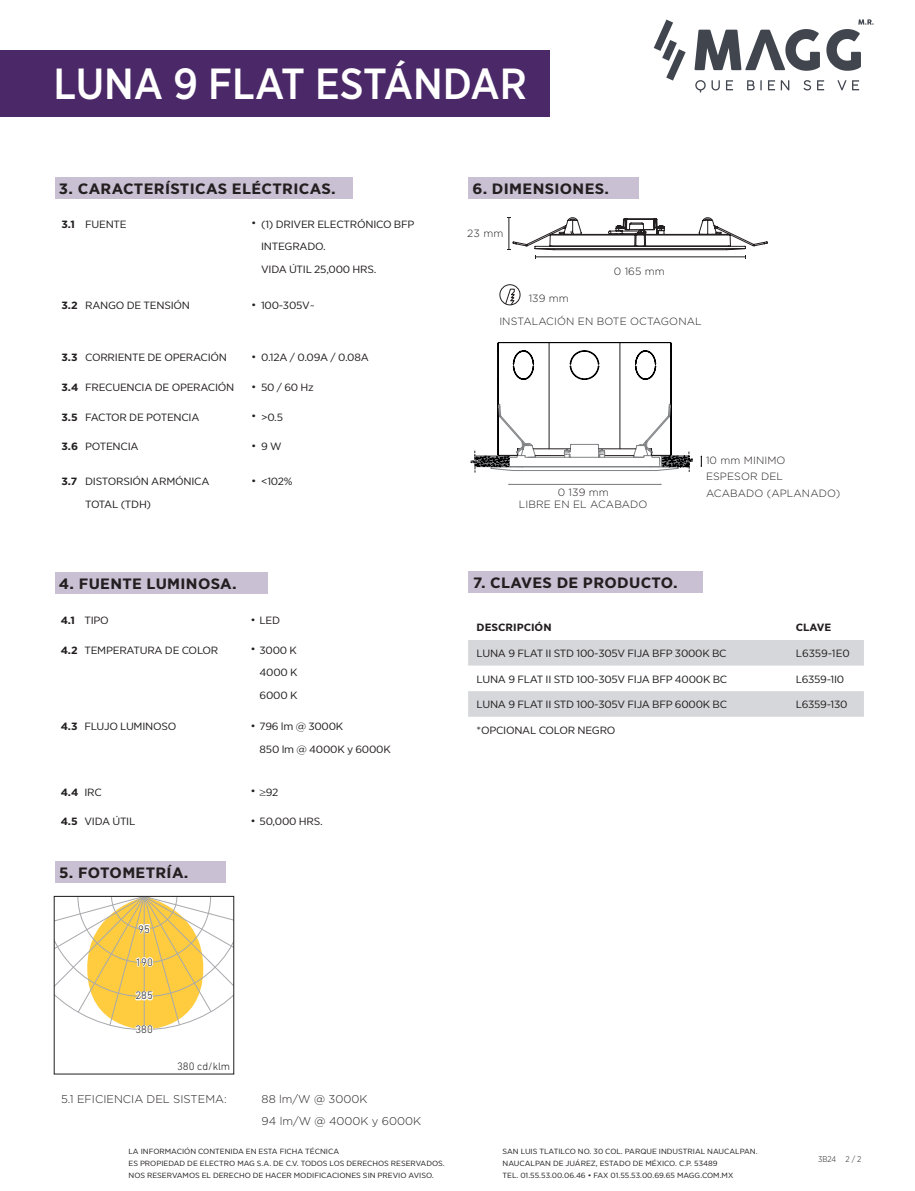
<style>
.page{position:relative;width:915px;height:1191px;background:#fff}
.page>*{position:absolute;margin:0;border:0;box-sizing:border-box;transform-origin:0 0}
.t1{font:500 43.5px "Gotham Narrow";color:#fff}
.t2{font:700 15px "Gotham Narrow";letter-spacing:.02em;color:#231f20;scale:1.14 1}
.t3{font:300 11.25px "Gotham";color:#231f20}
.t4{font:300 10.95px "DIN Next Rounded LT Pro";color:#231f20}
.t5{font:10.5px "Gotham Narrow";letter-spacing:-.02em;color:#231f20;scale:1.14 1}
.t6{font:300 10.5px "Gotham";letter-spacing:.01em;color:#231f20}
.t7{font:700 10.5px "Gotham Narrow";color:#231f20;scale:1.14 1}
.t8{font:10.5px "Gotham Narrow";letter-spacing:-.04em;color:#231f20;scale:1.14 1}
.t9{font:700 9px "Gotham Narrow";color:#231f20;scale:1.14 1}
.t10{font:300 8.25px "Gotham Narrow";color:#231f20}
.t11{font:7.5px "Gotham Narrow";color:#231f20;scale:1.14 1}
</style>
<div class="page">
<div style="left:0;top:50px;width:550px;height:67px;background:#4b2968"></div>
<svg style="left:653px;top:20px;width:32px;height:61px"></svg>
<svg style="left:694px;top:29px;width:125px;height:42px"></svg>
<svg style="left:826px;top:19px;width:47px;height:52px"></svg>
<svg style="left:695px;top:80px;width:10px;height:12px"></svg>
<svg style="left:711px;top:80px;width:8px;height:10px"></svg>
<svg style="left:726px;top:80px;width:6px;height:10px"></svg>
<svg style="left:747px;top:80px;width:7px;height:10px"></svg>
<svg style="left:768px;top:80px;width:6px;height:10px"></svg>
<svg style="left:780px;top:80px;width:9px;height:10px"></svg>
<svg style="left:803px;top:80px;width:7px;height:10px"></svg>
<svg style="left:817px;top:80px;width:6px;height:10px"></svg>
<svg style="left:837px;top:80px;width:21px;height:10px"></svg>
<svg style="left:468px;top:640px;width:395px;height:76px"></svg>
<div style="left:55px;top:572px;width:212px;height:22px;background:#c9c1d3"></div>
<div style="left:468px;top:572px;width:234px;height:21px;background:#c9c1d3"></div>
<div style="left:55px;top:177px;width:297px;height:21px;background:#c9c1d3"></div>
<div style="left:468px;top:177px;width:170px;height:21px;background:#c9c1d3"></div>
<div style="left:55px;top:861px;width:170px;height:21px;background:#c9c1d3"></div>
<svg style="left:56px;top:898px;width:176px;height:132px"></svg>
<div style="left:54px;top:896px;width:180px;height:178px;border:1px solid #231f20"></div>
<hr style="left:508px;top:484px;width:152px;height:1px;background:#76797b">
<svg style="left:470px;top:342px;width:222px;height:131px"></svg>
<svg style="left:505px;top:289px;width:10px;height:16px"></svg>
<div style="left:499px;top:284px;width:21px;height:21px;border:1px solid #231f20;border-radius:50%"></div>
<svg style="left:507px;top:217px;width:260px;height:42px"></svg>
<h1 class="t1" style="left:54px;top:56px;width:474px">LUNA 9 FLAT ESTÁNDAR</h1>
<p class="t2" style="left:59px;top:179px;width:244px">3. CARACTERÍSTICAS ELÉCTRICAS.</p>
<p class="t7" style="left:61px;top:217px;width:13px">3.1</p>
<p class="t5" style="left:85px;top:217px;width:38px">FUENTE</p>
<p class="t9" style="left:251px;top:217px;width:6px">•</p>
<p class="t5" style="left:261px;top:217px;width:136px">(1) DRIVER ELECTRÓNICO BFP</p>
<p class="t5" style="left:261px;top:240px;width:58px">INTEGRADO.</p>
<p class="t5" style="left:261px;top:262px;width:103px">VIDA ÚTIL 25,000 HRS.</p>
<p class="t7" style="left:61px;top:299px;width:16px">3.2</p>
<p class="t5" style="left:85px;top:299px;width:93px">RANGO DE TENSIÓN</p>
<p class="t9" style="left:251px;top:299px;width:6px">•</p>
<p class="t5" style="left:261px;top:299px;width:49px">100-305V~</p>
<p class="t7" style="left:61px;top:350px;width:16px">3.3</p>
<p class="t5" style="left:85px;top:351px;width:126px">CORRIENTE DE OPERACIÓN</p>
<p class="t9" style="left:251px;top:351px;width:6px">•</p>
<p class="t5" style="left:261px;top:351px;width:96px">0.12A / 0.09A / 0.08A</p>
<p class="t7" style="left:61px;top:380px;width:16px">3.4</p>
<p class="t5" style="left:85px;top:380px;width:132px">FRECUENCIA DE OPERACIÓN</p>
<p class="t9" style="left:251px;top:380px;width:6px">•</p>
<p class="t5" style="left:261px;top:380px;width:48px">50 / 60 Hz</p>
<p class="t7" style="left:61px;top:410px;width:16px">3.5</p>
<p class="t5" style="left:85px;top:410px;width:102px">FACTOR DE POTENCIA</p>
<p class="t9" style="left:251px;top:410px;width:6px">•</p>
<p class="t5" style="left:261px;top:410px;width:21px">&gt;0.5</p>
<p class="t7" style="left:61px;top:440px;width:16px">3.6</p>
<p class="t5" style="left:85px;top:440px;width:48px">POTENCIA</p>
<p class="t9" style="left:251px;top:440px;width:6px">•</p>
<p class="t5" style="left:261px;top:440px;width:19px">9 W</p>
<p class="t7" style="left:61px;top:475px;width:16px">3.7</p>
<p class="t5" style="left:85px;top:475px;width:110px">DISTORSIÓN ARMÓNICA</p>
<p class="t8" style="left:85px;top:497px;width:59px">TOTAL (TDH)</p>
<p class="t9" style="left:251px;top:475px;width:6px">•</p>
<p class="t5" style="left:261px;top:475px;width:29px">&lt;102%</p>
<p class="t2" style="left:472px;top:179px;width:121px">6. DIMENSIONES.</p>
<p class="t6" style="left:467px;top:227px;width:38px">23 mm</p>
<p class="t6" style="left:528px;top:291px;width:42px">139 mm</p>
<p class="t6" style="left:613px;top:264px;width:52px">0 165 mm</p>
<p class="t6" style="left:499px;top:314px;width:204px">INSTALACIÓN EN BOTE OCTAGONAL</p>
<p class="t6" style="left:705px;top:453px;width:81px">10 mm MINIMO</p>
<p class="t6" style="left:705px;top:470px;width:78px">ESPESOR DEL</p>
<p class="t6" style="left:557px;top:485px;width:52px">0 139 mm</p>
<p class="t6" style="left:705px;top:486px;width:136px">ACABADO (APLANADO)</p>
<p class="t6" style="left:519px;top:497px;width:130px">LIBRE EN EL ACABADO</p>
<p class="t2" style="left:59px;top:574px;width:157px">4. FUENTE LUMINOSA.</p>
<p class="t2" style="left:473px;top:573px;width:181px">7. CLAVES DE PRODUCTO.</p>
<p class="t7" style="left:61px;top:613px;width:14px">4.1</p>
<p class="t5" style="left:84px;top:613px;width:23px">TIPO</p>
<p class="t9" style="left:251px;top:613px;width:6px">•</p>
<p class="t5" style="left:259px;top:613px;width:20px">LED</p>
<p class="t7" style="left:61px;top:643px;width:16px">4.2</p>
<p class="t5" style="left:84px;top:643px;width:119px">TEMPERATURA DE COLOR</p>
<p class="t9" style="left:251px;top:643px;width:6px">•</p>
<p class="t5" style="left:259px;top:643px;width:34px">3000 K</p>
<p class="t5" style="left:259px;top:666px;width:35px">4000 K</p>
<p class="t5" style="left:259px;top:688px;width:35px">6000 K</p>
<p class="t7" style="left:61px;top:720px;width:16px">4.3</p>
<p class="t5" style="left:84px;top:720px;width:82px">FLUJO LUMINOSO</p>
<p class="t9" style="left:251px;top:720px;width:6px">•</p>
<p class="t5" style="left:259px;top:720px;width:75px">796 lm @ 3000K</p>
<p class="t5" style="left:259px;top:742px;width:116px">850 lm @ 4000K y 6000K</p>
<p class="t7" style="left:61px;top:785px;width:17px">4.4</p>
<p class="t5" style="left:84px;top:785px;width:17px">IRC</p>
<p class="t9" style="left:251px;top:785px;width:6px">•</p>
<p class="t5" style="left:259px;top:785px;width:18px">≥92</p>
<p class="t7" style="left:61px;top:815px;width:16px">4.5</p>
<p class="t5" style="left:84px;top:815px;width:46px">VIDA ÚTIL</p>
<p class="t9" style="left:251px;top:815px;width:6px">•</p>
<p class="t5" style="left:259px;top:815px;width:57px">50,000 HRS.</p>
<p class="t2" style="left:59px;top:863px;width:115px">5. FOTOMETRÍA.</p>
<p class="t4" style="left:138px;top:922px;width:13px">95</p>
<p class="t4" style="left:135px;top:955px;width:19px">190</p>
<p class="t4" style="left:135px;top:989px;width:19px">285</p>
<p class="t4" style="left:135px;top:1023px;width:19px">380</p>
<p class="t4" style="left:177px;top:1059px;width:55px">380 cd/klm</p>
<p class="t3" style="left:61px;top:1091px;width:167px">5.1 EFICIENCIA DEL SISTEMA:</p>
<p class="t3" style="left:261px;top:1091px;width:107px">88 lm/W @ 3000K</p>
<p class="t3" style="left:261px;top:1114px;width:161px">94 lm/W @ 4000K y 6000K</p>
<p class="t11" style="left:128px;top:1146px;width:186px">LA INFORMACIÓN CONTENIDA EN ESTA FICHA TÉCNICA</p>
<p class="t11" style="left:128px;top:1158px;width:279px">ES PROPIEDAD DE ELECTRO MAG S.A. DE C.V. TODOS LOS DERECHOS RESERVADOS.</p>
<p class="t11" style="left:128px;top:1170px;width:269px">NOS RESERVAMOS EL DERECHO DE HACER MODIFICACIONES SIN PREVIO AVISO.</p>
<p class="t7" style="left:476px;top:621px;width:67px">DESCRIPCIÓN</p>
<p class="t7" style="left:795px;top:621px;width:33px">CLAVE</p>
<p class="t5" style="left:476px;top:647px;width:221px">LUNA 9 FLAT II STD 100-305V FIJA BFP 3000K BC</p>
<p class="t5" style="left:795px;top:647px;width:49px">L6359-1E0</p>
<p class="t5" style="left:476px;top:672px;width:221px">LUNA 9 FLAT II STD 100-305V FIJA BFP 4000K BC</p>
<p class="t5" style="left:795px;top:672px;width:44px">L6359-1I0</p>
<p class="t5" style="left:476px;top:698px;width:221px">LUNA 9 FLAT II STD 100-305V FIJA BFP 6000K BC</p>
<p class="t5" style="left:795px;top:698px;width:47px">L6359-130</p>
<p class="t5" style="left:476px;top:723px;width:123px">*OPCIONAL COLOR NEGRO</p>
<p class="t11" style="left:502px;top:1146px;width:225px">SAN LUIS TLATILCO NO. 30 COL. PARQUE INDUSTRIAL NAUCALPAN.</p>
<p class="t11" style="left:502px;top:1158px;width:190px">NAUCALPAN DE JUÁREZ, ESTADO DE MÉXICO. C.P. 53489</p>
<p class="t11" style="left:502px;top:1170px;width:204px">TEL. 01.55.53.00.06.46 • FAX 01.55.53.00.69.65 MAGG.COM.MX</p>
<p class="t10" style="left:817px;top:1154px;width:45px">3B24 2 / 2</p>
</div>
